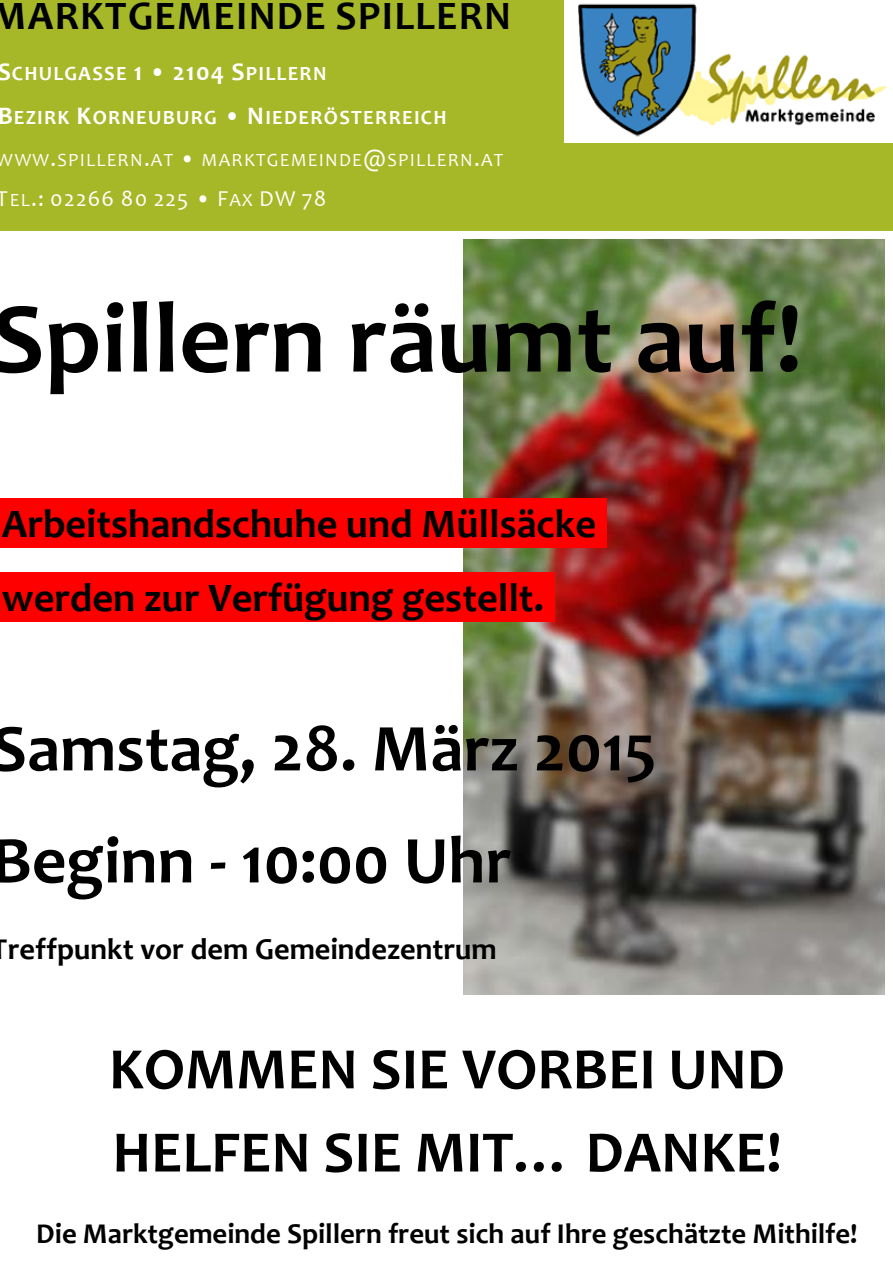
<style>
.page{position:relative;width:893px;height:1263px;background:#fff}
.page>*{position:absolute;margin:0;border:0;box-sizing:border-box;transform-origin:0 0}
.t1{font:700 101.4px "Candara";color:#000}
.t2{font:700 67.5px/112.1px "Candara";color:#000}
.t3{font:700 59.25px/83.1px "Candara";color:#000}
.t4{font:700 40.5px/73.8px "Candara";color:#000}
.t5{font:700 40.5px "Candara";letter-spacing:.03em;color:#000}
.t6{font:700 30.45px "Candara";color:#000}
.t7{font:700 28.8px "Candara";color:#000}
.t8{font:22.95px "Candara";letter-spacing:.05em;color:#fff}
.t9{font:700 20.25px/44px "Candara";letter-spacing:.065em;color:#fff}
.t10{font:18.6px "Candara";letter-spacing:.065em;color:#fff}
.s1{font-size:25.35px}
.s2{font-size:22.95px}
.s3{font-size:18.6px}
.s4{color:#f00}
</style>
<div class="page">
<div style="left:0;top:0;width:893px;height:48px;background:#a6b727"></div>
<div style="left:0;top:48px;width:893px;height:44px;background:#a6b727"></div>
<div style="left:0;top:92px;width:893px;height:44px;background:#a6b727"></div>
<div style="left:0;top:136px;width:893px;height:40px;background:#a6b727"></div>
<div style="left:0;top:176px;width:893px;height:49px;background:#a6b727"></div>
<div style="left:0;top:225px;width:893px;height:5px;background:#a6b727"></div>
<img style="left:463px;top:239px;width:421px;height:755px">
<div style="left:0;top:498px;width:606px;height:50px;background:#f00"></div>
<div style="left:0;top:572px;width:554px;height:50px;background:#f00"></div>
<img style="left:564px;top:0;width:329px;height:142px">
<h3 class="t5" style="left:-8px;top:-10px;width:521px">MARKTGEMEINDE SPILLERN</h3>
<p class="t9" style="left:-3px;top:51px;width:451px"><span class="s1">S</span>CHULGASSE <span class="s1">1 • 2104 S</span>PILLERN<br><span class="s1">B</span>EZIRK <span class="s1">K</span>ORNEUBURG <span class="s1">• N</span>IEDERÖSTERREICH</p>
<p class="t10" style="left:-3px;top:148px;width:508px">WWW<span class="s2">.</span>SPILLERN<span class="s2">.</span>AT <span class="s2">•</span> MARKTGEMEINDE<span class="s2">@</span>SPILLERN<span class="s2">.</span>AT</p>
<p class="t8" style="left:-3px;top:185px;width:331px">T<span class="s3">EL</span>.: 02266 80 225 • F<span class="s3">AX</span> DW 78</p>
<h1 class="t1" style="left:-8px;top:275px;width:812px">Spillern räumt auf!</h1>
<h3 class="t4" style="left:2px;top:486px;width:606px">Arbeitshandschuhe und Müllsäcke&shy;werden zur Verfügung gestellt.<span class="s4">-</span></h3>
<h2 class="t2" style="left:-8px;top:692px;width:666px">Samstag, 28. März 2015<br>Beginn - 10:00 Uhr</h2>
<p class="t6" style="left:8px;top:930px;width:491px">reffpunkt vor dem Gemeindezentrum</p>
<h3 class="t3" style="left:109px;top:1027px;width:677px">KOMMEN SIE VORBEI UND<br>HELFEN SIE MIT… DANKE!</h3>
<p class="t7" style="left:36px;top:1215px;width:823px">Die Marktgemeinde Spillern freut sich auf Ihre geschätzte Mithilfe!</p>
</div>
